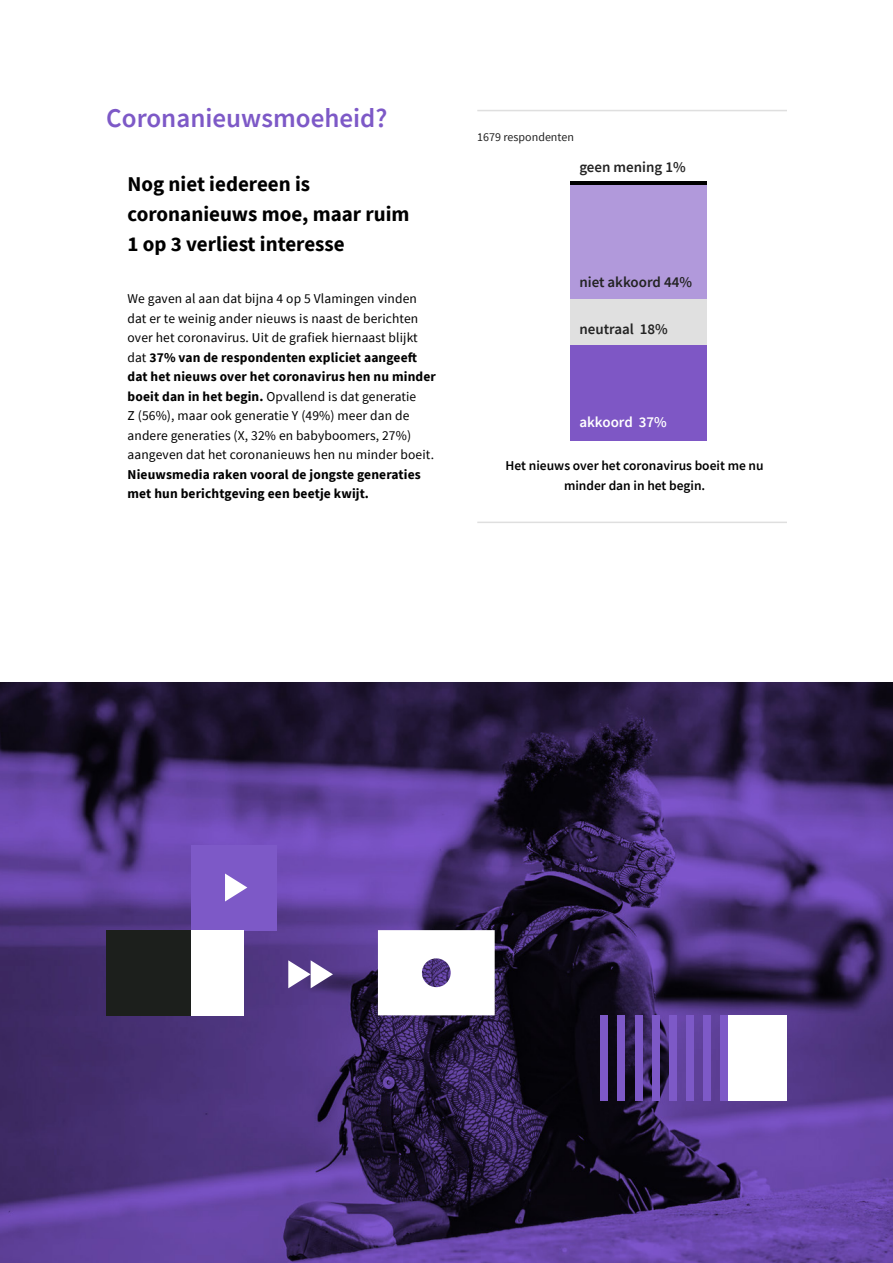
<style>
.page{position:relative;width:893px;height:1263px;background:#fff}
.page>*{position:absolute;margin:0;border:0;box-sizing:border-box;transform-origin:0 0}
.h2_b{font:600 27px "Source Sans Pro";color:#7d59c7}
.h2_c{font:700 21px/30px "Source Sans Pro";color:#000}
.t1{font:600 15px "Source Sans Pro";color:#232323}
.t2{font:600 15px "Source Sans Pro";color:#fff}
.Basistekst{font:13.5px/19.5px "Source Sans Pro";letter-spacing:.01em;color:#000}
.t3{font:600 13.5px/19.5px "Source Sans Pro";color:#000;text-align:center}
.t4{font:12px "Source Sans Pro";color:#232323}
.s1{font-weight:700}
</style>
<div class="page">
<hr style="left:477px;top:110px;width:310px;height:1px;background:#dfdfdf">
<hr style="left:477px;top:522px;width:310px;height:1px;background:#dfdfdf">
<div style="left:571px;top:345px;width:136px;height:95px;background:#7e57c5"></div>
<div style="left:571px;top:299px;width:136px;height:46px;background:#e0e0e0"></div>
<div style="left:571px;top:184px;width:136px;height:115px;background:#b199db"></div>
<hr style="left:571px;top:181px;width:136px;height:4px;background:#000">
<img style="left:0;top:682px;width:893px;height:581px">
<div style="left:728px;top:1015px;width:59px;height:85px;background:#fff"></div>
<div style="left:601px;top:1015px;width:7px;height:85px;background:#7d59c7"></div>
<div style="left:618px;top:1015px;width:7px;height:85px;background:#7d59c7"></div>
<div style="left:635px;top:1015px;width:7px;height:85px;background:#7d59c7"></div>
<div style="left:652px;top:1015px;width:7px;height:85px;background:#7d59c7"></div>
<div style="left:669px;top:1015px;width:7px;height:85px;background:#7d59c7"></div>
<div style="left:686px;top:1015px;width:7px;height:85px;background:#7d59c7"></div>
<div style="left:703px;top:1015px;width:7px;height:85px;background:#7d59c7"></div>
<div style="left:720px;top:1015px;width:7px;height:85px;background:#7d59c7"></div>
<div style="left:191px;top:845px;width:85px;height:85px;background:#7d59c7"></div>
<svg style="left:225px;top:873px;width:22px;height:28px"></svg>
<div style="left:106px;top:930px;width:86px;height:85px;background:#1c1f1c"></div>
<div style="left:192px;top:930px;width:52px;height:85px;background:#fff"></div>
<svg style="left:378px;top:930px;width:117px;height:85px"></svg>
<svg style="left:288px;top:960px;width:45px;height:28px"></svg>
<p class="h2_b" style="left:106px;top:100px;width:283px">Coronanieuwsmoeheid?</p>
<p class="h2_c" style="left:128px;top:168px;width:283px">Nog niet iedereen is coronanieuws moe, maar ruim<br>1 op 3 verliest interesse</p>
<p class="Basistekst" style="left:128px;top:289px;width:310px">We gaven al aan dat bijna 4 op 5 Vlamingen vinden dat er te weinig ander nieuws is naast de berichten over het coronavirus. Uit de grafiek hiernaast blijkt dat <span class="s1">37% van de respondenten expliciet aangeeft dat het nieuws over het coronavirus hen nu minder boeit dan in het begin.</span> Opvallend is dat generatie<br>Z (56%), maar ook generatie Y (49%) meer dan de andere generaties (X, 32% en babyboomers, 27%) aangeven dat het coronanieuws hen nu minder boeit.<br><span class="s1">Nieuwsmedia raken vooral de jongste generaties met hun berichtgeving een beetje kwijt.</span></p>
<p class="t4" style="left:477px;top:129px;width:98px">1679 respondenten</p>
<p class="t1" style="left:579px;top:157px;width:108px">geen mening 1%</p>
<p class="t1" style="left:579px;top:272px;width:114px">niet akkoord 44%</p>
<p class="t1" style="left:579px;top:319px;width:90px">neutraal 18%</p>
<p class="t2" style="left:579px;top:412px;width:89px">akkoord 37%</p>
<p class="t3" style="left:506px;top:456px;width:260px">Het nieuws over het coronavirus boeit me nu minder dan in het begin.</p>
</div>
